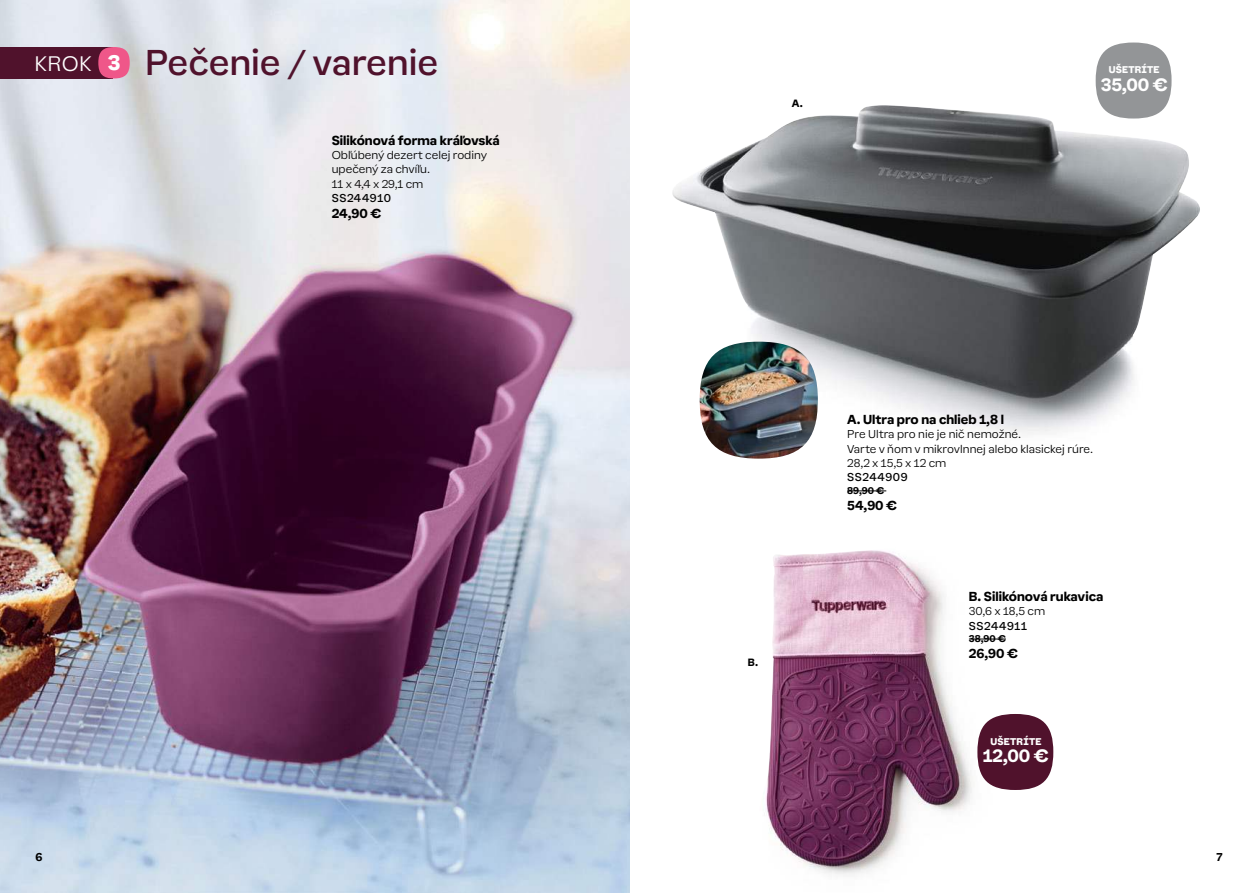
<style>
.page{position:relative;width:1259px;height:893px;background:#fff}
.page>*{position:absolute;margin:0;border:0;box-sizing:border-box;transform-origin:0 0}
.t1{font:33px "Earl Sans";color:#50122c}
.t2{font:300 19.35px "Earl Sans";color:#fff}
.t3{font:700 16.5px "Earl Sans";letter-spacing:-.01em;color:#fff}
.t4{font:700 12px "Earl Sans";color:#000}
.t5{font:300 10.5px/14.2px "Earl Sans";color:#000}
.t6{font:10.5px "Earl Sans";letter-spacing:.06em;color:#000}
.t7{font:700 10.5px "Earl Sans";color:#000}
.t8{font:700 9.75px "Earl Sans";color:#000}
.t9{font:900 9px "Earl Sans";letter-spacing:.02em;color:#fff}
.t10{font:700 9px "Earl Sans";color:#000}
.s1{font-weight:900;font-size:19.35px;color:#fff}
</style>
<div class="page">
<img style="left:766px;top:550px;width:237px;height:325px">
<img style="left:672px;top:105px;width:528px;height:329px">
<img style="left:0;top:0;width:629px;height:893px">
<div style="left:0;top:47px;width:112px;height:31px;background:#50122c"></div>
<div style="left:98px;top:47px;width:32px;height:31px;background:#ef5789;border-radius:50%"></div>
<hr style="left:847px;top:491px;width:39px;height:1px;background:#000">
<hr style="left:969px;top:639px;width:37px;height:1px;background:#000">
<img style="left:699px;top:342px;width:119px;height:117px">
<div style="left:1095px;top:43px;width:76px;height:76px;background:#939597;border-radius:50%"></div>
<div style="left:977px;top:714px;width:76px;height:76px;background:#50122c;border-radius:50%"></div>
<h2 class="t2" style="left:34px;top:50px;width:59px">KROK</h2>
<h1 class="t1" style="left:108px;top:40px;width:332px"><span class="s1">3</span> Pečenie / varenie</h1>
<p class="t4" style="left:332px;top:132px;width:169px">Silikónová forma kráľovská</p>
<p class="t5" style="left:332px;top:148px;width:157px">Obľúbený dezert celej rodiny upečený za chvíľu.<br>11 x 4,4 x 29,1 cm</p>
<p class="t6" style="left:332px;top:191px;width:61px">SS244910</p>
<p class="t4" style="left:332px;top:205px;width:51px">24,90 €</p>
<p class="t7" style="left:36px;top:849px;width:8px">6</p>
<p class="t8" style="left:792px;top:96px;width:12px">A.</p>
<p class="t9" style="left:1109px;top:65px;width:52px">UŠETRÍTE</p>
<h3 class="t3" style="left:1100px;top:73px;width:68px">35,00 €</h3>
<p class="t8" style="left:748px;top:656px;width:12px">B.</p>
<p class="t4" style="left:847px;top:411px;width:158px">A. Ultra pro na chlieb 1,8 l</p>
<p class="t5" style="left:847px;top:427px;width:247px">Pre Ultra pro nie je nič nemožné.<br>Varte v ňom v mikrovlnnej alebo klasickej rúre.<br>28,2 x 15,5 x 12 cm</p>
<p class="t6" style="left:847px;top:470px;width:62px">SS244909</p>
<p class="t10" style="left:847px;top:484px;width:39px">89,90 €</p>
<p class="t4" style="left:847px;top:497px;width:51px">54,90 €</p>
<p class="t4" style="left:969px;top:588px;width:136px">B. Silikónová rukavica</p>
<p class="t5" style="left:969px;top:604px;width:78px">30,6 x 18,5 cm</p>
<p class="t6" style="left:969px;top:619px;width:60px">SS244911</p>
<p class="t10" style="left:969px;top:632px;width:39px">38,90 €</p>
<p class="t4" style="left:969px;top:645px;width:51px">26,90 €</p>
<p class="t9" style="left:990px;top:736px;width:52px">UŠETRÍTE</p>
<h3 class="t3" style="left:983px;top:744px;width:67px">12,00 €</h3>
<p class="t7" style="left:1216px;top:849px;width:8px">7</p>
</div>
